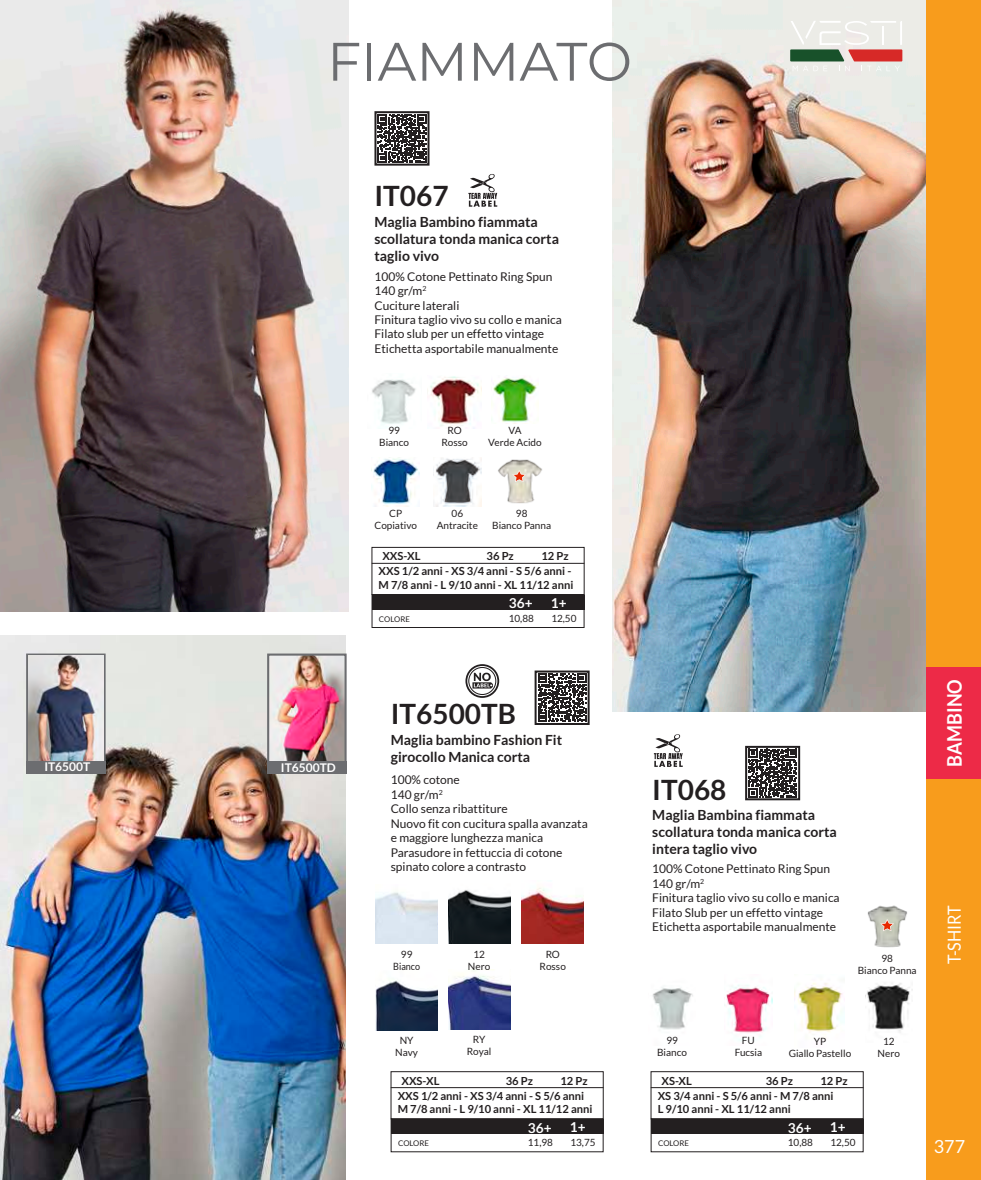
<style>
.page{position:relative;width:981px;height:1180px;background:#fff}
.page>*{position:absolute;margin:0;border:0;box-sizing:border-box;transform-origin:0 0}
.t1{font:54px "Montserrat";color:#6c6d70}
.t2{font:700 28px "Lato";color:#231f20}
.t3{font:700 20.2px "Lato";color:#fff;scale:.9 1}
.t4{font:18px "Lato";color:#fff;scale:.9 1}
.t5{font:18px "Lato";color:#fff}
.t6{font:700 14px/16.8px "Lato";color:#231f20}
.t7{font:700 13.6px "Lato";color:#fff}
.t8{font:12px/14.4px "Lato";color:#231f20}
.t9{font:700 12px "Lato";color:#fff}
.t10{font:700 11.2px/13.4px "Lato";color:#231f20}
.t11{font:10px/12px "Lato";color:#231f20;text-align:center}
.t12{font:7.8px "Lato";color:#231f20}
</style>
<div class="page">
<img style="left:0;top:0;width:349px;height:611px">
<img style="left:0;top:635px;width:346px;height:544px">
<img style="left:612px;top:0;width:314px;height:711px">
<svg style="left:378px;top:114px;width:48px;height:49px"></svg>
<div style="left:374px;top:111px;width:55px;height:55px;border:2px solid #231f20"></div>
<svg style="left:748px;top:748px;width:49px;height:49px"></svg>
<div style="left:745px;top:745px;width:55px;height:55px;border:2px solid #231f20"></div>
<svg style="left:538px;top:673px;width:48px;height:49px"></svg>
<div style="left:534px;top:670px;width:55px;height:55px;border:2px solid #231f20"></div>
<img style="left:794px;top:983px;width:51px;height:50px">
<img style="left:865px;top:983px;width:47px;height:50px">
<img style="left:373px;top:458px;width:46px;height:48px">
<img style="left:491px;top:376px;width:48px;height:48px">
<img style="left:433px;top:458px;width:48px;height:48px">
<img style="left:372px;top:379px;width:44px;height:46px">
<img style="left:498px;top:459px;width:44px;height:45px">
<img style="left:427px;top:376px;width:55px;height:50px">
<img style="left:652px;top:987px;width:41px;height:43px">
<img style="left:867px;top:905px;width:40px;height:43px">
<img style="left:724px;top:985px;width:48px;height:56px">
<div style="left:372px;top:547px;width:212px;height:47px;border:1px solid #231f20"></div>
<div style="left:651px;top:1071px;width:212px;height:47px;border:1px solid #231f20"></div>
<div style="left:391px;top:1071px;width:212px;height:47px;border:1px solid #231f20"></div>
<hr style="left:372px;top:563px;width:212px;height:1px;background:#231f20">
<hr style="left:651px;top:1087px;width:212px;height:1px;background:#231f20">
<hr style="left:391px;top:1087px;width:212px;height:1px;background:#231f20">
<svg style="left:790px;top:21px;width:112px;height:50px;background:#d4c6bf"></svg>
<svg style="left:466px;top:665px;width:32px;height:32px"></svg>
<div style="left:468px;top:667px;width:28px;height:28px;border:1px solid #231f20;border-radius:50%"></div>
<div style="left:465px;top:664px;width:34px;height:33px;border:2px solid #231f20;border-radius:50%"></div>
<svg style="left:472px;top:672px;width:21px;height:16px"></svg>
<svg style="left:468px;top:176px;width:29px;height:30px"></svg>
<div style="left:466px;top:174px;width:34px;height:34px;border:1px solid #fff"></div>
<svg style="left:654px;top:735px;width:29px;height:30px"></svg>
<div style="left:651px;top:733px;width:34px;height:34px;border:1px solid #fff"></div>
<img style="left:270px;top:656px;width:74px;height:104px">
<div style="left:267px;top:653px;width:80px;height:110px;border:2px solid #6c6d70"></div>
<div style="left:267px;top:760px;width:80px;height:13px;background:#6c6d70"></div>
<img style="left:376px;top:892px;width:62px;height:51px">
<img style="left:376px;top:980px;width:62px;height:49px">
<img style="left:448px;top:969px;width:62px;height:59px">
<img style="left:522px;top:887px;width:62px;height:56px">
<img style="left:448px;top:890px;width:62px;height:53px">
<svg style="left:880px;top:918px;width:14px;height:13px"></svg>
<svg style="left:512px;top:469px;width:14px;height:13px"></svg>
<svg style="left:26px;top:653px;width:80px;height:107px"></svg>
<div style="left:26px;top:760px;width:80px;height:13px;background:#6c6d70"></div>
<img style="left:28px;top:655px;width:76px;height:105px">
<div style="left:926px;top:0;width:55px;height:1179px;background:#f89c1c"></div>
<div style="left:926px;top:667px;width:55px;height:111px;background:#ed2a47"></div>
<div style="left:372px;top:594px;width:212px;height:15px;background:#231f20"></div>
<div style="left:651px;top:1118px;width:212px;height:15px;background:#231f20"></div>
<div style="left:391px;top:1118px;width:212px;height:15px;background:#231f20"></div>
<p class="t9" style="left:44px;top:760px;width:47px">IT6500T</p>
<h1 class="t1" style="left:327px;top:24px;width:306px">FIAMMATO</h1>
<p class="t9" style="left:281px;top:760px;width:56px">IT6500TD</p>
<h2 class="t2" style="left:374px;top:180px;width:76px">IT067</h2>
<p class="t6" style="left:374px;top:213px;width:186px">Maglia Bambino fiammata scollatura tonda manica corta taglio vivo</p>
<p class="t8" style="left:374px;top:269px;width:189px">100% Cotone Pettinato Ring Spun<br>140 gr/m<sup>2<br></sup>Cuciture laterali<br>Finitura taglio vivo su collo e manica<br>Filato slub per un effetto vintage<br>Etichetta asportabile manualmente</p>
<p class="t11" style="left:379px;top:424px;width:31px">99<br>Bianco</p>
<p class="t11" style="left:441px;top:424px;width:28px">RO<br>Rosso</p>
<p class="t11" style="left:488px;top:424px;width:55px">VA<br>Verde Acido</p>
<p class="t11" style="left:374px;top:507px;width:44px">CP<br>Copiativo</p>
<p class="t10" style="left:382px;top:549px;width:40px">XXS-XL</p>
<p class="t11" style="left:437px;top:507px;width:43px">06<br>Antracite</p>
<p class="t11" style="left:492px;top:507px;width:60px">98<br>Bianco Panna</p>
<p class="t10" style="left:486px;top:549px;width:29px">36 Pz</p>
<p class="t10" style="left:541px;top:549px;width:29px">12 Pz</p>
<p class="t10" style="left:379px;top:564px;width:196px">XXS 1/2 anni - XS 3/4 anni - S 5/6 anni -<br>M 7/8 anni - L 9/10 anni - XL 11/12 anni</p>
<p class="t12" style="left:379px;top:614px;width:32px">COLORE</p>
<p class="t7" style="left:509px;top:595px;width:25px">36+</p>
<p class="t11" style="left:509px;top:612px;width:27px">10,88</p>
<p class="t7" style="left:551px;top:595px;width:17px">1+</p>
<p class="t11" style="left:551px;top:612px;width:27px">12,50</p>
<h2 class="t2" style="left:391px;top:697px;width:127px">IT6500TB</h2>
<p class="t6" style="left:391px;top:731px;width:173px">Maglia bambino Fashion Fit girocollo Manica corta</p>
<p class="t8" style="left:391px;top:772px;width:198px">100% cotone<br>140 gr/m<sup>2<br></sup>Collo senza ribattiture<br>Nuovo fit con cucitura spalla avanzata e maggiore lunghezza manica<br>Parasudore in fettuccia di cotone spinato colore a contrasto</p>
<p class="t11" style="left:393px;top:948px;width:28px">99<br>Bianco</p>
<p class="t11" style="left:468px;top:947px;width:24px">12<br>Nero</p>
<p class="t11" style="left:540px;top:947px;width:28px">RO<br>Rosso</p>
<h2 class="t2" style="left:652px;top:773px;width:76px">IT068</h2>
<p class="t6" style="left:652px;top:806px;width:186px">Maglia Bambina fiammata scollatura tonda manica corta intera taglio vivo</p>
<p class="t8" style="left:652px;top:861px;width:189px">100% Cotone Pettinato Ring Spun<br>140 gr/m<sup>2<br></sup>Finitura taglio vivo su collo e manica<br>Filato Slub per un effetto vintage<br>Etichetta asportabile manualmente</p>
<p class="t11" style="left:858px;top:952px;width:60px">98<br>Bianco Panna</p>
<h3 class="t3" style="left:943px;top:766px;width:99px;rotate:-90deg">BAMBINO</h3>
<h3 class="t4" style="left:944px;top:964px;width:67px;rotate:-90deg">T-SHIRT</h3>
<p class="t11" style="left:395px;top:1034px;width:24px">NY<br>Navy</p>
<p class="t11" style="left:467px;top:1033px;width:26px">RY<br>Royal</p>
<p class="t11" style="left:657px;top:1033px;width:31px">99<br>Bianco</p>
<p class="t11" style="left:735px;top:1033px;width:29px">FU<br>Fucsia</p>
<p class="t11" style="left:789px;top:1035px;width:64px">YP<br>Giallo Pastello</p>
<p class="t11" style="left:877px;top:1035px;width:24px">12<br>Nero</p>
<p class="t10" style="left:506px;top:1073px;width:29px">36 Pz</p>
<p class="t10" style="left:766px;top:1073px;width:29px">36 Pz</p>
<p class="t10" style="left:560px;top:1073px;width:29px">12 Pz</p>
<p class="t10" style="left:820px;top:1073px;width:29px">12 Pz</p>
<p class="t10" style="left:401px;top:1073px;width:40px">XXS-XL</p>
<p class="t10" style="left:661px;top:1073px;width:32px">XS-XL</p>
<p class="t10" style="left:398px;top:1088px;width:196px">XXS 1/2 anni - XS 3/4 anni - S 5/6 anni<br>M 7/8 anni - L 9/10 anni - XL 11/12 anni</p>
<p class="t10" style="left:658px;top:1088px;width:177px">XS 3/4 anni - S 5/6 anni - M 7/8 anni<br>L 9/10 anni - XL 11/12 anni</p>
<p class="t7" style="left:570px;top:1119px;width:17px">1+</p>
<p class="t7" style="left:830px;top:1119px;width:17px">1+</p>
<p class="t7" style="left:528px;top:1119px;width:25px">36+</p>
<p class="t7" style="left:788px;top:1119px;width:25px">36+</p>
<p class="t11" style="left:528px;top:1136px;width:27px">11,98</p>
<p class="t11" style="left:788px;top:1136px;width:27px">10,88</p>
<p class="t11" style="left:570px;top:1136px;width:27px">13,75</p>
<p class="t11" style="left:830px;top:1136px;width:27px">12,50</p>
<p class="t12" style="left:398px;top:1138px;width:32px">COLORE</p>
<p class="t12" style="left:658px;top:1138px;width:32px">COLORE</p>
<h3 class="t5" style="left:934px;top:1136px;width:33px">377</h3>
</div>
